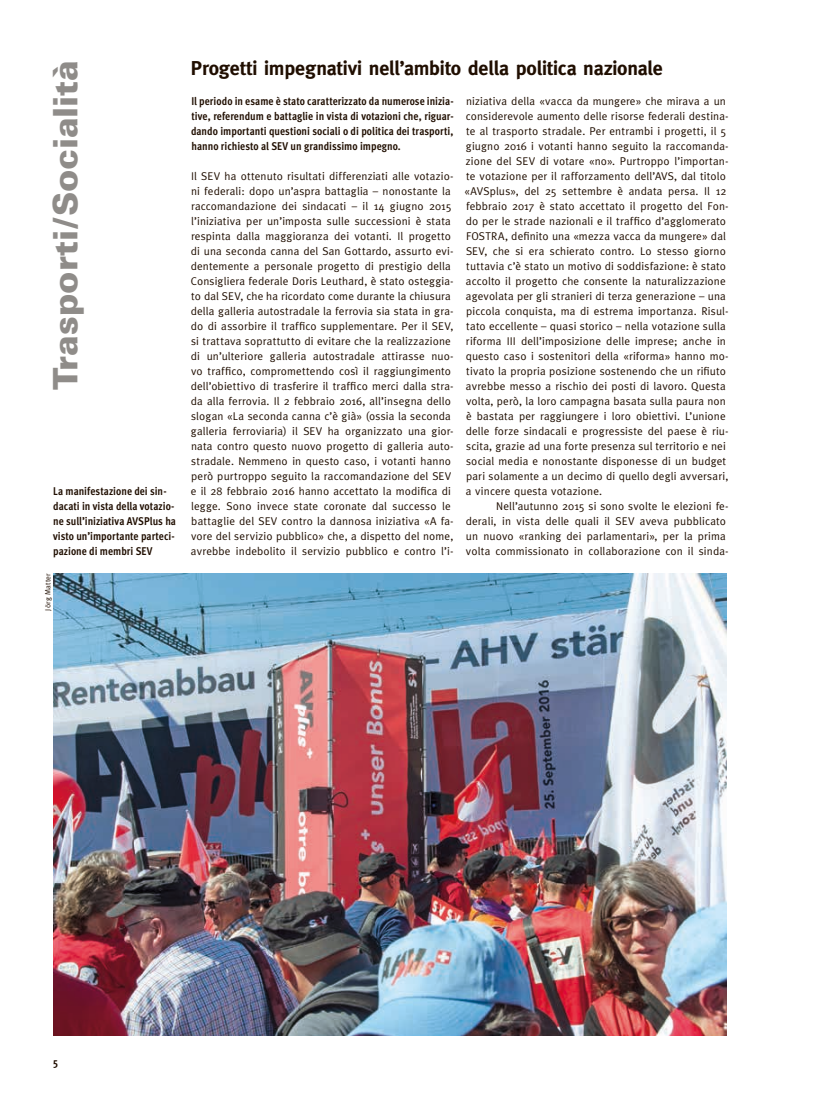
<style>
.page{position:relative;width:815px;height:1117px;background:#fff}
.page>*{position:absolute;margin:0;border:0;box-sizing:border-box;transform-origin:0 0}
.t1{font:900 33.75px "Univers";letter-spacing:-.005em;color:#8f8c89}
.t2{font:700 20px "Meta";letter-spacing:-.01em;color:#200e00}
.t3{font:11.25px/15px "Meta";letter-spacing:.015em;color:#200e00}
.t4{font:700 11.25px/15px "Meta Cond";color:#200e00;text-align:justify}
.t5{font:7.5px "Meta";letter-spacing:.03em;color:#200e00}
</style>
<div class="page">
<img style="left:53px;top:573px;width:673px;height:462px">
<h1 class="t1" style="left:44px;top:390px;width:331px;rotate:-90deg">Trasporti/Socialità</h1>
<p class="t4" style="left:53px;top:483px;width:124px;text-align:left">La manifestazione dei sin&shy;dacati in vista della votazio&shy;ne sull’iniziativa AVSPlus ha visto un’importante parteci&shy;pazione di membri SEV</p>
<p class="t5" style="left:44px;top:610px;width:39px;rotate:-90deg">Jörg Matter</p>
<h2 class="t2" style="left:191px;top:56px;width:473px">Progetti impegnativi nell’ambito della politica nazionale</h2>
<p class="t3" style="left:465px;top:93px;width:265px">niziativa della «vacca da mungere» che mirava a un considerevole aumento delle risorse federali destina&shy;te al trasporto stradale. Per entrambi i progetti, il 5 giugno 2016 i votanti hanno seguito la raccomanda&shy;zione del SEV di votare «no». Purtroppo l’importan&shy;te votazione per il rafforzamento dell’AVS, dal titolo «AVSplus», del 25 settembre è andata persa. Il 12 febbraio 2017 è stato accettato il progetto del Fon&shy;do per le strade nazionali e il traffico d’agglomerato FOSTRA, definito una «mezza vacca da mungere» dal SEV, che si era schierato contro. Lo stesso giorno tuttavia c’è stato un motivo di soddisfazione: è stato accolto il progetto che consente la naturalizzazione agevolata per gli stranieri di terza generazione – una piccola conquista, ma di estrema importanza. Risul&shy;tato eccellente – quasi storico – nella votazione sulla riforma III dell’imposizione delle imprese; anche in questo caso i sostenitori della «riforma» hanno mo&shy;tivato la propria posizione sostenendo che un rifiuto avrebbe messo a rischio dei posti di lavoro. Questa volta, però, la loro campagna basata sulla paura non è bastata per raggiungere i loro obiettivi. L’unione delle forze sindacali e progressiste del paese è riu&shy;scita, grazie ad una forte presenza sul territorio e nei social media e nonostante disponesse di un budget pari solamente a un decimo di quello degli avversari, a vincere questa votazione.</p>
<p class="t3" style="left:466px;top:498px;width:264px;text-indent:30px">Nell’autunno 2015 si sono svolte le elezioni fe&shy;derali, in vista delle quali il SEV aveva pubblicato un nuovo «ranking dei parlamentari», per la prima volta commissionato in collaborazione con il sinda-</p>
<p class="t4" style="left:191px;top:93px;width:264px">Il periodo in esame è stato caratterizzato da numerose inizia&shy;tive, referendum e battaglie in vista di votazioni che, riguar&shy;dando importanti questioni sociali o di politica dei trasporti, hanno richiesto al SEV un grandissimo impegno.</p>
<p class="t3" style="left:191px;top:168px;width:264px">Il SEV ha ottenuto risultati differenziati alle votazio&shy;ni federali: dopo un’aspra battaglia – nonostante la raccomandazione dei sindacati – il 14 giugno 2015 l’iniziativa per un’imposta sulle successioni è stata respinta dalla maggioranza dei votanti. Il progetto di una seconda canna del San Gottardo, assurto evi&shy;dentemente a personale progetto di prestigio della Consigliera federale Doris Leuthard, è stato osteggia&shy;to dal SEV, che ha ricordato come durante la chiusura della galleria autostradale la ferrovia sia stata in gra&shy;do di assorbire il traffico supplementare. Per il SEV, si trattava soprattutto di evitare che la realizzazione di un’ulteriore galleria autostradale attirasse nuo&shy;vo traffico, compromettendo così il raggiungimento dell’obiettivo di trasferire il traffico merci dalla stra&shy;da alla ferrovia. Il 2 febbraio 2016, all’insegna dello slogan «La seconda canna c’è già» (ossia la seconda galleria ferroviaria) il SEV ha organizzato una gior&shy;nata contro questo nuovo progetto di galleria auto&shy;stradale. Nemmeno in questo caso, i votanti hanno però purtroppo seguito la raccomandazione del SEV e il 28 febbraio 2016 hanno accettato la modifica di legge. Sono invece state coronate dal successo le battaglie del SEV contro la dannosa iniziativa «A fa&shy;vore del servizio pubblico» che, a dispetto del nome, avrebbe indebolito il servizio pubblico e contro l’i-</p>
<p class="t4" style="left:53px;top:1053px;width:7px">5</p>
</div>
